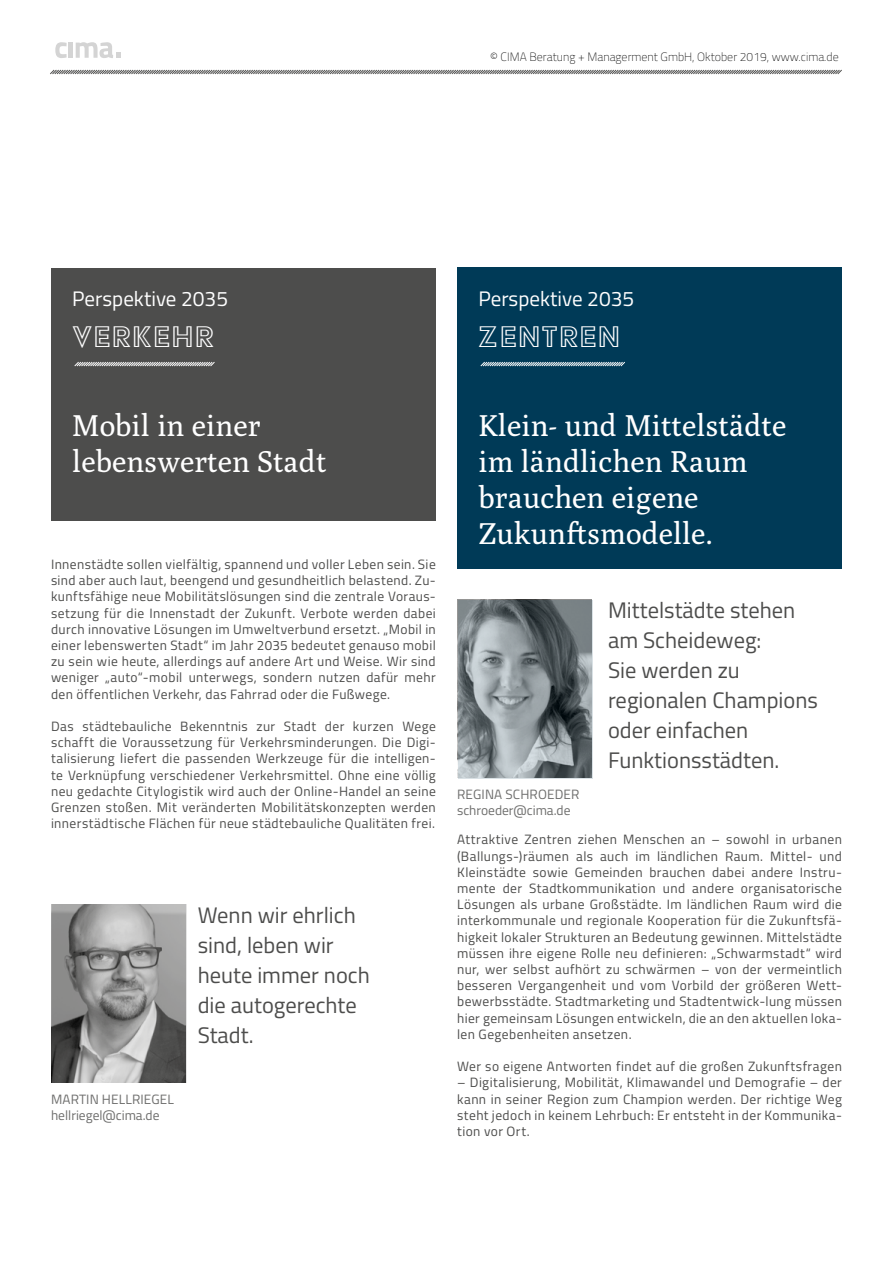
<style>
.page{position:relative;width:893px;height:1263px;background:#fff}
.page>*{position:absolute;margin:0;border:0;box-sizing:border-box;transform-origin:0 0}
._000-subheader_001{font:34.5px "Acier BAT Text Outline";letter-spacing:.05em;color:#fff}
._000-subheader_001-2{font:30px/36px "Poly";color:#fff}
._000-subheader_001-3{font:22.5px/30px "Titillium";color:#4d4d4c}
._000-subheader_001-4{font:21px "Titillium";color:#fff}
._000-FLIESS{font:13.5px/16.2px "Titillium";letter-spacing:.03em;color:#4d4d4c;text-align:justify}
._000-FLIESS-2{font:13.5px/16.2px "Titillium";color:#6e6e6d}
._000-FLIESS-3{font:100 12px "Titillium";color:#000}
</style>
<div class="page">
<svg style="left:50px;top:69px;width:792px;height:6px"></svg>
<div style="left:51px;top:268px;width:385px;height:252px;background:#4d4d4c"></div>
<svg style="left:74px;top:362px;width:141px;height:5px"></svg>
<div style="left:457px;top:268px;width:385px;height:301px;background:#003a57"></div>
<svg style="left:480px;top:361px;width:145px;height:6px"></svg>
<svg style="left:458px;top:600px;width:134px;height:178px;background:#7b8488"></svg>
<svg style="left:52px;top:904px;width:134px;height:179px;background:#8e8e8d"></svg>
<svg style="left:55px;top:42px;width:12px;height:16px"></svg>
<hr style="left:69px;top:43px;width:4px;height:15px;background:#d4d4d4">
<svg style="left:76px;top:42px;width:45px;height:16px"></svg>
<p class="_000-FLIESS-3" style="left:490px;top:48px;width:350px">© CIMA Beratung + Managerment GmbH, Oktober 2019, www.cima.de</p>
<p class="_000-subheader_001-4" style="left:72px;top:283px;width:157px">Perspektive 2035</p>
<p class="_000-subheader_001" style="left:73px;top:319px;width:142px">VERKEHR</p>
<p class="_000-subheader_001-4" style="left:478px;top:283px;width:157px">Perspektive 2035</p>
<p class="_000-subheader_001" style="left:479px;top:319px;width:143px">ZENTREN</p>
<p class="_000-subheader_001-2" style="left:72px;top:408px;width:256px">Mobil in einer lebenswerten Stadt</p>
<p class="_000-FLIESS" style="left:51px;top:555px;width:386px">Innenstädte sollen vielfältig, spannend und voller Leben sein. Sie sind aber auch laut, beengend und gesundheitlich belastend. Zu&shy;kunftsfähige neue Mobilitätslösungen sind die zentrale Voraus&shy;setzung für die Innenstadt der Zukunft. Verbote werden dabei durch innovative Lösungen im Umweltverbund ersetzt. „Mobil in einer lebenswerten Stadt“ im Jahr 2035 bedeutet genauso mobil zu sein wie heute, allerdings auf andere Art und Weise. Wir sind weniger „auto“-mobil unterwegs, sondern nutzen dafür mehr den öffentlichen Verkehr, das Fahrrad oder die Fußwege.</p>
<p class="_000-FLIESS" style="left:51px;top:717px;width:386px">Das städtebauliche Bekenntnis zur Stadt der kurzen Wege schafft die Voraussetzung für Verkehrsminderungen. Die Digi&shy;talisierung liefert die passenden Werkzeuge für die intelligen&shy;te Verknüpfung verschiedener Verkehrsmittel. Ohne eine völlig neu gedachte Citylogistik wird auch der Online-Handel an seine Grenzen stoßen. Mit veränderten Mobilitätskonzepten werden innerstädtische Flächen für neue städtebauliche Qualitäten frei.</p>
<p class="_000-FLIESS-2" style="left:51px;top:1090px;width:124px">MARTIN HELLRIEGEL hellriegel@cima.de</p>
<p class="_000-subheader_001-3" style="left:198px;top:899px;width:174px">Wenn wir ehrlich sind, leben wir heute immer noch die autogerechte<br>Stadt.</p>
<p class="_000-subheader_001-2" style="left:478px;top:408px;width:309px">Klein- und Mittelstädte im ländlichen Raum brauchen eigene<br>Zukunftsmodelle.</p>
<p class="_000-FLIESS-2" style="left:457px;top:786px;width:124px">REGINA SCHROEDER schroeder@cima.de</p>
<p class="_000-subheader_001-3" style="left:608px;top:594px;width:211px">Mittelstädte stehen am Scheideweg:<br>Sie werden zu regionalen Champions oder einfachen<br>Funktionsstädten.</p>
<p class="_000-FLIESS" style="left:457px;top:831px;width:386px">Attraktive Zentren ziehen Menschen an – sowohl in urbanen (Ballungs-)räumen als auch im ländlichen Raum. Mittel- und Kleinstädte sowie Gemeinden brauchen dabei andere Instru&shy;mente der Stadtkommunikation und andere organisatorische Lösungen als urbane Großstädte. Im ländlichen Raum wird die interkommunale und regionale Kooperation für die Zukunftsfä&shy;higkeit lokaler Strukturen an Bedeutung gewinnen. Mittelstädte müssen ihre eigene Rolle neu definieren: „Schwarmstadt“ wird nur, wer selbst aufhört zu schwärmen – von der vermeintlich besseren Vergangenheit und vom Vorbild der größeren Wett&shy;bewerbsstädte. Stadtmarketing und Stadtentwick-lung müssen hier gemeinsam Lösungen entwickeln, die an den aktuellen loka&shy;len Gegebenheiten ansetzen.</p>
<p class="_000-FLIESS" style="left:457px;top:1058px;width:386px">Wer so eigene Antworten findet auf die großen Zukunftsfragen</p>
<p class="_000-FLIESS" style="left:457px;top:1074px;width:386px">– Digitalisierung, Mobilität, Klimawandel und Demografie – der kann in seiner Region zum Champion werden. Der richtige Weg steht jedoch in keinem Lehrbuch: Er entsteht in der Kommunika&shy;tion vor Ort.</p>
</div>
